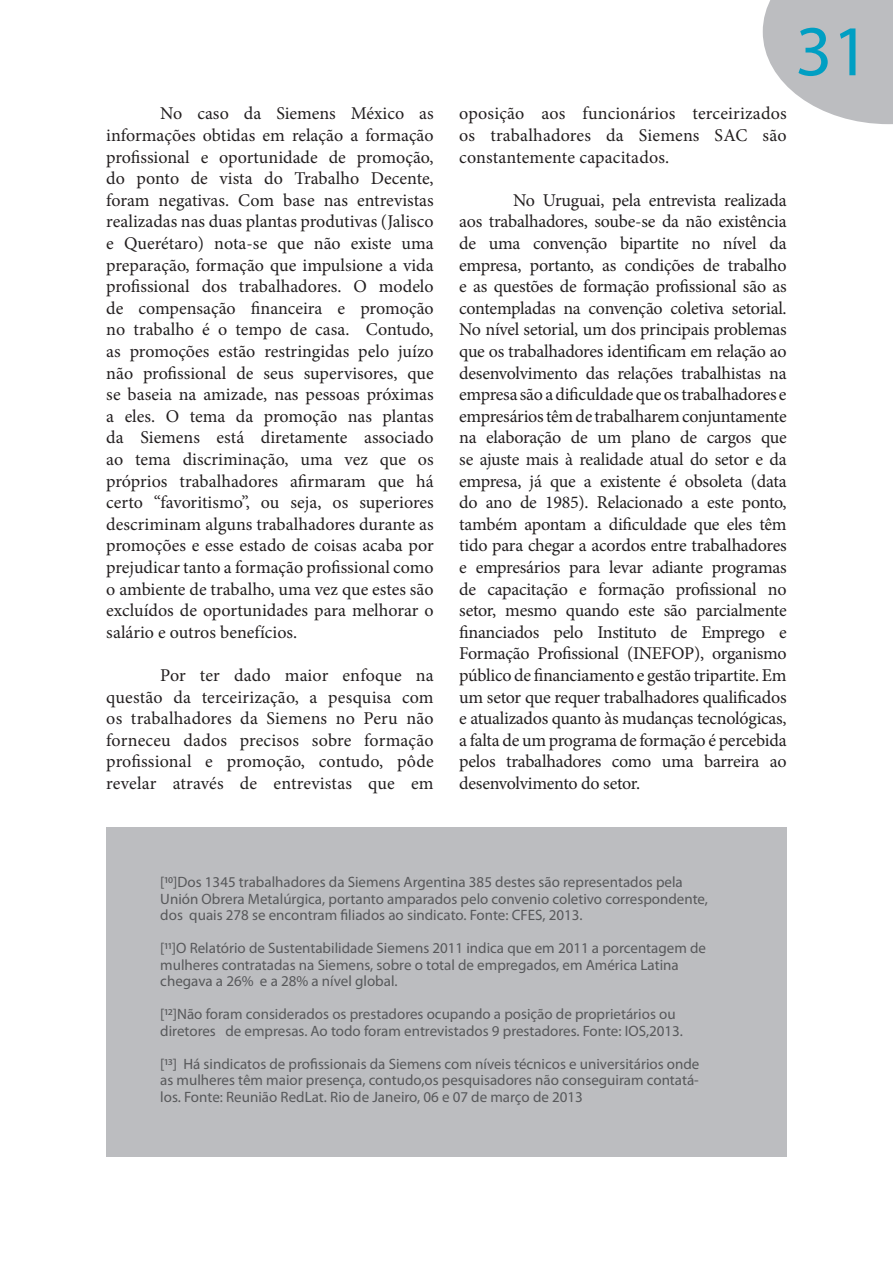
<style>
.page{position:relative;width:893px;height:1263px;background:#fff}
.page>*{position:absolute;margin:0;border:0;box-sizing:border-box;transform-origin:0 0}
.t1{font:72px "Myriad Pro";color:#009fc3}
.t2{font:18px/21.6px "Minion Pro";color:#231f20;text-align:justify}
.t3{font:15px/16.5px "Myriad Pro";color:#57585a}
</style>
<div class="page">
<svg style="left:763px;top:0;width:130px;height:124px"></svg>
<div style="left:106px;top:827px;width:681px;height:330px;background:#bcbdc0"></div>
<p class="t2" style="left:106px;top:103px;width:329px;text-indent:54px">No caso da Siemens México as informações obtidas em relação a formação profissional e oportunidade de promoção, do ponto de vista do Trabalho Decente, foram negativas. Com base nas entrevistas realizadas nas duas plantas produtivas (Jalisco e Querétaro) nota-se que não existe uma preparação, formação que impulsione a vida profissional dos trabalhadores. O modelo de compensação financeira e promoção no trabalho é o tempo de casa. Contudo, as promoções estão restringidas pelo juízo não profissional de seus supervisores, que se baseia na amizade, nas pessoas próximas a eles. O tema da promoção nas plantas da Siemens está diretamente associado ao tema discriminação, uma vez que os próprios trabalhadores afirmaram que há certo “favoritismo”, ou seja, os superiores descriminam alguns trabalhadores durante as promoções e esse estado de coisas acaba por prejudicar tanto a formação profissional como o ambiente de trabalho, uma vez que estes são excluídos de oportunidades para melhorar o salário e outros benefícios.</p>
<p class="t2" style="left:106px;top:665px;width:329px;text-indent:54px">Por ter dado maior enfoque na questão da terceirização, a pesquisa com os trabalhadores da Siemens no Peru não forneceu dados precisos sobre formação profissional e promoção, contudo, pôde revelar através de entrevistas que em</p>
<h1 class="t1" style="left:795px;top:7px;width:75px">31</h1>
<p class="t2" style="left:459px;top:103px;width:329px">oposição aos funcionários terceirizados os trabalhadores da Siemens SAC são constantemente capacitados.</p>
<p class="t2" style="left:459px;top:189px;width:329px;text-indent:54px">No Uruguai, pela entrevista realizada aos trabalhadores, soube-se da não existência de uma convenção bipartite no nível da empresa, portanto, as condições de trabalho e as questões de formação profissional são as contempladas na convenção coletiva setorial.<br>No nível setorial, um dos principais problemas que os trabalhadores identificam em relação ao desenvolvimento das relações trabalhistas na empresa são a dificuldade que os trabalhadores e empresários têm de trabalharem conjuntamente na elaboração de um plano de cargos que se ajuste mais à realidade atual do setor e da empresa, já que a existente é obsoleta (data do ano de 1985). Relacionado a este ponto, também apontam a dificuldade que eles têm tido para chegar a acordos entre trabalhadores e empresários para levar adiante programas de capacitação e formação profissional no setor, mesmo quando este são parcialmente financiados pelo Instituto de Emprego e Formação Profissional (INEFOP), organismo público de financiamento e gestão tripartite. Em um setor que requer trabalhadores qualificados e atualizados quanto às mudanças tecnológicas, a falta de um programa de formação é percebida pelos trabalhadores como uma barreira ao desenvolvimento do setor.</p>
<p class="t3" style="left:160px;top:874px;width:549px">[10]Dos 1345 trabalhadores da Siemens Argentina 385 destes são representados pela<br>Unión Obrera Metalúrgica, portanto amparados pelo convenio coletivo correspondente, dos quais 278 se encontram filiados ao sindicato. Fonte: CFES, 2013.</p>
<p class="t3" style="left:160px;top:940px;width:547px">[11]O Relatório de Sustentabilidade Siemens 2011 indica que em 2011 a porcentagem de mulheres contratadas na Siemens, sobre o total de empregados, em América Latina chegava a 26% e a 28% a nível global.</p>
<p class="t3" style="left:160px;top:1006px;width:524px">[12]Não foram considerados os prestadores ocupando a posição de proprietários ou diretores de empresas. Ao todo foram entrevistados 9 prestadores. Fonte: IOS,2013.</p>
<p class="t3" style="left:160px;top:1055px;width:541px;text-align:justify">[13] Há sindicatos de profissionais da Siemens com níveis técnicos e universitários onde as mulheres têm maior presença, contudo,os pesquisadores não conseguiram contatá&shy;los. Fonte: Reunião RedLat. Rio de Janeiro, 06 e 07 de março de 2013</p>
</div>
